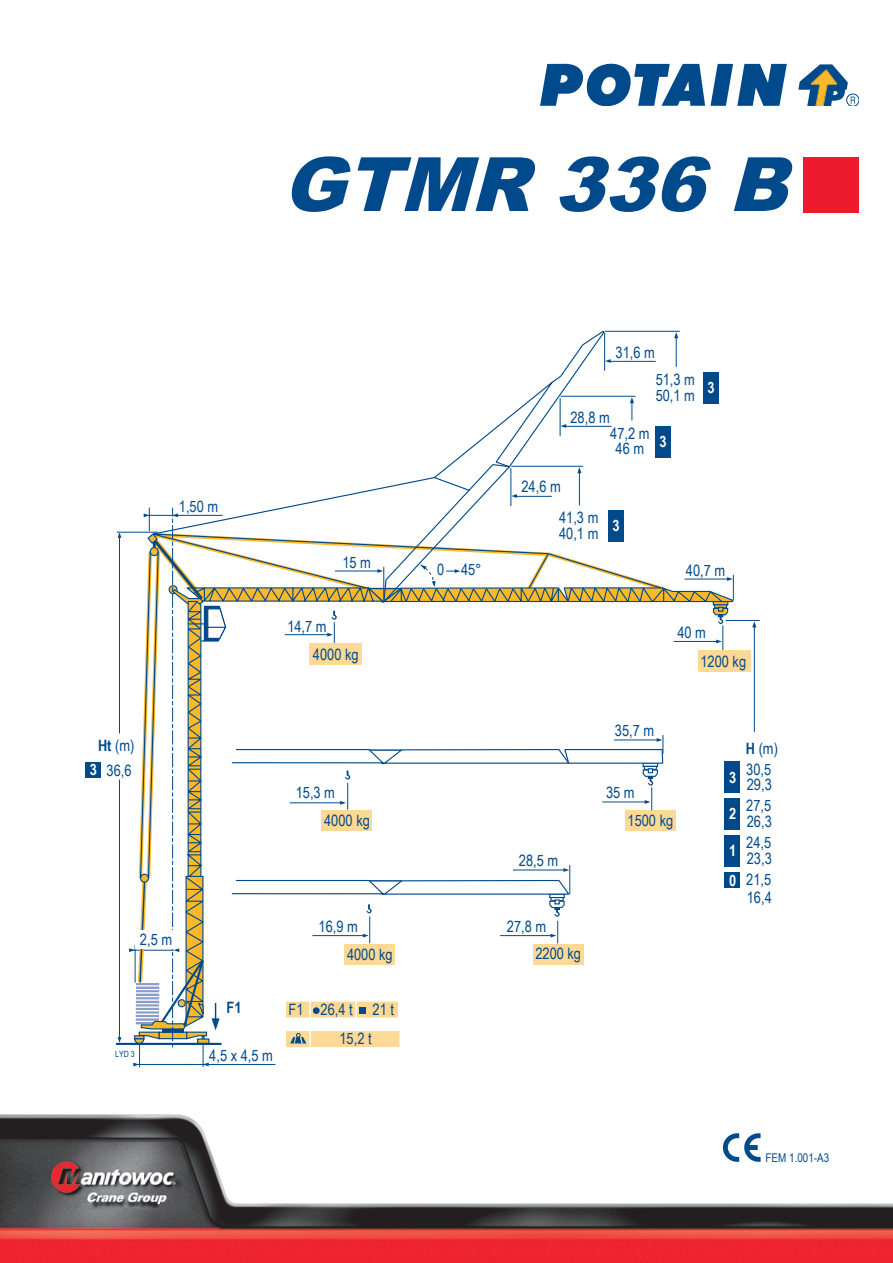
<style>
.page{position:relative;width:893px;height:1263px;background:#fff}
.page>*{position:absolute;margin:0;border:0;box-sizing:border-box;transform-origin:0 0}
.t1{font:italic 900 75px "Arial";color:#004a8b}
.t2{font:15.6px/15.5px "Arial Narrow";color:#004a8b}
.t3{font:700 15.6px "Arial Narrow";color:#fff}
.t4{font:700 15.6px "Arial Narrow";color:#004a8b}
.t5{font:12px "Arial Narrow";color:#004a8b}
.t6{font:8.55px "Arial Narrow";color:#004a8b}
.s1{font-weight:700}
.s2{font-weight:700;color:#fff}
</style>
<div class="page">
<div style="left:698px;top:651px;width:52px;height:21px;background:#fed895"></div>
<hr style="left:117px;top:532px;width:41px;height:1px;background:#004a8b">
<hr style="left:726px;top:620px;width:34px;height:1px;background:#004a8b">
<hr style="left:754px;top:625px;width:1px;height:107px;background:#004a8b">
<svg style="left:752px;top:621px;width:4px;height:6px"></svg>
<hr style="left:116px;top:1043px;width:106px;height:2px;background:#004a8b">
<div style="left:85px;top:762px;width:16px;height:15px;background:#004a8b"></div>
<div style="left:724px;top:761px;width:16px;height:32px;background:#004a8b"></div>
<div style="left:724px;top:798px;width:16px;height:32px;background:#004a8b"></div>
<div style="left:724px;top:835px;width:16px;height:31px;background:#004a8b"></div>
<div style="left:724px;top:872px;width:16px;height:15px;background:#004a8b"></div>
<svg style="left:118px;top:331px;width:616px;height:736px"></svg>
<svg style="left:540px;top:64px;width:247px;height:42px"></svg>
<div style="left:846px;top:94px;width:13px;height:12px;border:1px solid #004a8b;border-radius:50%"></div>
<svg style="left:798px;top:64px;width:57px;height:42px"></svg>
<div style="left:804px;top:157px;width:55px;height:56px;background:#ee1b2c"></div>
<img style="left:0;top:1114px;width:893px;height:149px">
<svg style="left:723px;top:1133px;width:37px;height:29px"></svg>
<p class="t1" style="left:282px;top:130px;width:534px">GTMR 336B</p>
<p class="t2" style="left:179px;top:498px;width:41px">1,50 m</p>
<p class="t2" style="left:342px;top:554px;width:30px">15 m</p>
<p class="t2" style="left:287px;top:618px;width:41px">14,7 m</p>
<p class="t2" style="left:313px;top:646px;width:47px">4000 kg</p>
<p class="t2" style="left:437px;top:562px;width:9px">0</p>
<p class="t2" style="left:615px;top:344px;width:41px">31,6 m</p>
<p class="t2" style="left:656px;top:371px;width:41px;line-height:15.9px">51,3 m<br>50,1 m</p>
<p class="t2" style="left:521px;top:478px;width:41px">24,6 m</p>
<p class="t2" style="left:570px;top:409px;width:41px">28,8 m</p>
<p class="t2" style="left:610px;top:424px;width:41px;line-height:15.9px;text-align:center">47,2 m<br>46 m</p>
<p class="t2" style="left:559px;top:509px;width:41px;line-height:15.9px">41,3 m<br>40,1 m</p>
<p class="t3" style="left:612px;top:514px;width:9px">3</p>
<p class="t3" style="left:660px;top:430px;width:9px">3</p>
<p class="t3" style="left:707px;top:375px;width:9px">3</p>
<p class="t2" style="left:461px;top:562px;width:22px">45°</p>
<p class="t2" style="left:686px;top:563px;width:41px">40,7 m</p>
<p class="t2" style="left:677px;top:624px;width:30px">40 m</p>
<p class="t2" style="left:700px;top:653px;width:47px">1200 kg</p>
<p class="t2" style="left:615px;top:722px;width:41px">35,7 m</p>
<p class="t2" style="left:98px;top:737px;width:38px"><span class="s1">Ht</span> (m)</p>
<p class="t2" style="left:746px;top:740px;width:34px"><span class="s1">H</span> (m)</p>
<p class="t3" style="left:729px;top:765px;width:9px">3</p>
<p class="t2" style="left:746px;top:761px;width:27px">30,5<br>29,3</p>
<p class="t3" style="left:729px;top:802px;width:9px">2</p>
<p class="t2" style="left:746px;top:798px;width:27px">27,5<br>26,3</p>
<p class="t3" style="left:729px;top:839px;width:9px">1</p>
<p class="t2" style="left:746px;top:834px;width:27px">24,5<br>23,3</p>
<p class="t2" style="left:729px;top:870px;width:44px;line-height:18px;text-align:right"><span class="s2">0</span> 21,5<br>16,4</p>
<p class="t2" style="left:90px;top:762px;width:43px"><span class="s2">3</span> 36,6</p>
<p class="t2" style="left:296px;top:784px;width:41px">15,3 m</p>
<p class="t2" style="left:606px;top:784px;width:30px">35 m</p>
<p class="t2" style="left:324px;top:812px;width:47px">4000 kg</p>
<p class="t2" style="left:627px;top:812px;width:47px">1500 kg</p>
<p class="t2" style="left:519px;top:852px;width:41px">28,5 m</p>
<p class="t2" style="left:140px;top:931px;width:34px">2,5 m</p>
<p class="t6" style="left:115px;top:1048px;width:21px">LYD 3</p>
<p class="t4" style="left:227px;top:995px;width:16px">F1</p>
<p class="t2" style="left:209px;top:1047px;width:65px">4,5 x 4,5 m</p>
<p class="t2" style="left:319px;top:918px;width:41px">16,9 m</p>
<p class="t2" style="left:347px;top:946px;width:47px">4000 kg</p>
<p class="t2" style="left:288px;top:1001px;width:66px">F1 26,4 t</p>
<p class="t2" style="left:373px;top:1001px;width:23px">21 t</p>
<p class="t2" style="left:339px;top:1031px;width:34px">15,2 t</p>
<p class="t2" style="left:507px;top:918px;width:41px">27,8 m</p>
<p class="t2" style="left:535px;top:945px;width:47px">2200 kg</p>
<p class="t5" style="left:765px;top:1148px;width:65px">FEM 1.001-A3</p>
</div>
